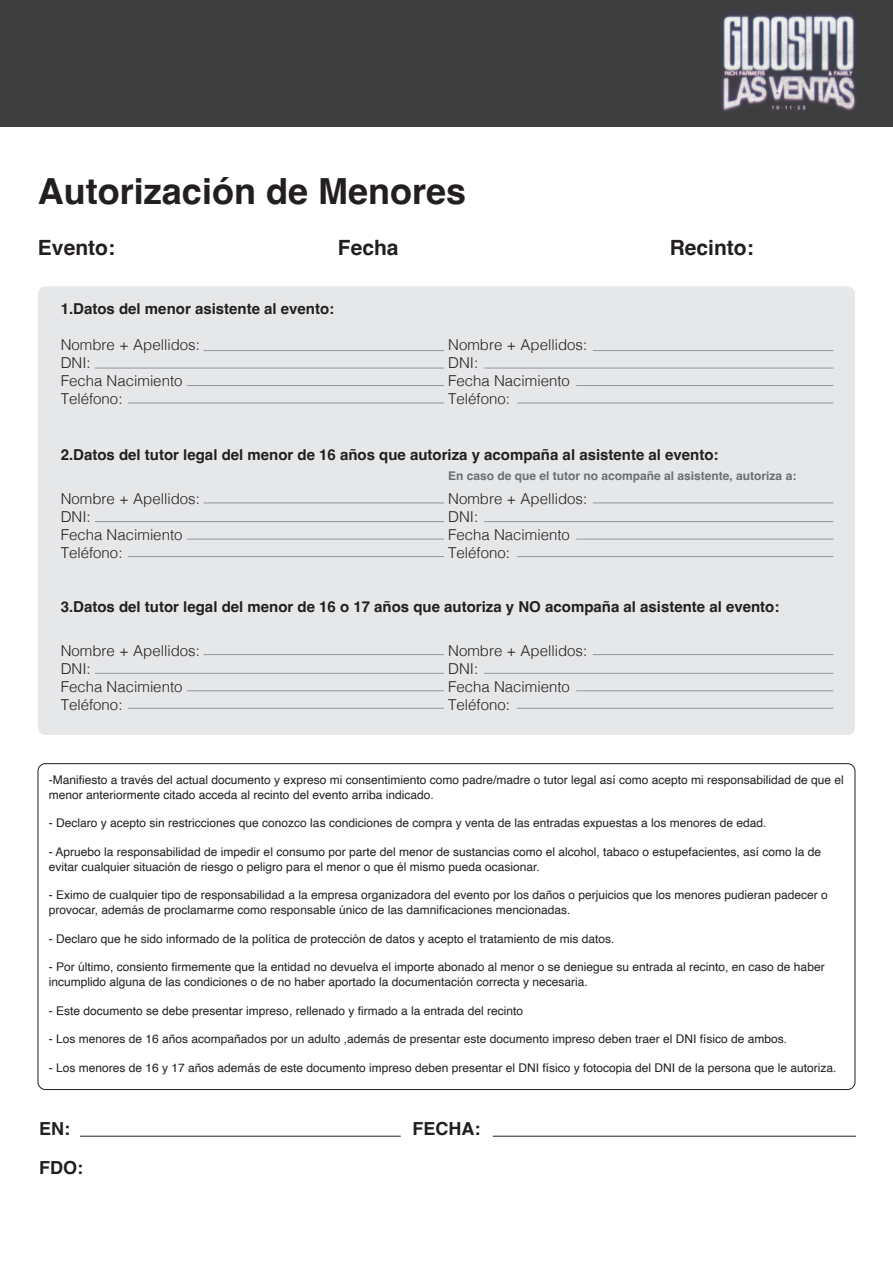
<style>
.page{position:relative;width:893px;height:1263px;background:#fff}
.page>*{position:absolute;margin:0;border:0;box-sizing:border-box;transform-origin:0 0}
.t1{font:700 36px "Helvetica";color:#231f20}
.t2{font:700 21px "Helvetica";color:#231f20}
.t3{font:700 18px "Helvetica";color:#231f20}
.t4{font:300 15px/18px "Helvetica";color:#231f20}
.t5{font:700 15px "Helvetica";color:#231f20}
.t6{font:12px/14.4px "Helvetica";color:#231f20}
.t7{font:700 12px "Helvetica";color:#6d6e71}
</style>
<div class="page">
<div style="left:38px;top:286px;width:817px;height:449px;background:#e6e7e9;border-radius:8px"></div>
<hr style="left:80px;top:1136px;width:321px;height:1px;background:#231f20">
<hr style="left:493px;top:1136px;width:363px;height:1px;background:#231f20">
<hr style="left:204px;top:350px;width:240px;height:1px;background:#939598">
<hr style="left:204px;top:503px;width:240px;height:1px;background:#939598">
<hr style="left:95px;top:368px;width:349px;height:1px;background:#939598">
<hr style="left:187px;top:385px;width:257px;height:1px;background:#939598">
<hr style="left:128px;top:403px;width:316px;height:1px;background:#939598">
<hr style="left:593px;top:350px;width:240px;height:1px;background:#939598">
<hr style="left:593px;top:503px;width:240px;height:1px;background:#939598">
<hr style="left:484px;top:368px;width:349px;height:1px;background:#939598">
<hr style="left:576px;top:385px;width:257px;height:1px;background:#939598">
<hr style="left:517px;top:403px;width:316px;height:1px;background:#939598">
<hr style="left:95px;top:521px;width:349px;height:1px;background:#939598">
<hr style="left:187px;top:539px;width:257px;height:1px;background:#939598">
<hr style="left:128px;top:556px;width:316px;height:1px;background:#939598">
<hr style="left:484px;top:521px;width:349px;height:1px;background:#939598">
<hr style="left:576px;top:539px;width:257px;height:1px;background:#939598">
<hr style="left:517px;top:556px;width:316px;height:1px;background:#939598">
<hr style="left:204px;top:654px;width:240px;height:1px;background:#939598">
<hr style="left:593px;top:654px;width:240px;height:1px;background:#939598">
<hr style="left:95px;top:673px;width:349px;height:1px;background:#939598">
<hr style="left:187px;top:690px;width:257px;height:1px;background:#939598">
<hr style="left:128px;top:708px;width:316px;height:1px;background:#939598">
<hr style="left:484px;top:673px;width:349px;height:1px;background:#939598">
<hr style="left:576px;top:690px;width:257px;height:1px;background:#939598">
<hr style="left:517px;top:708px;width:316px;height:1px;background:#939598">
<div style="left:0;top:0;width:893px;height:127px;background:#3e3e3f"></div>
<img style="left:721px;top:13px;width:136px;height:98px">
<h1 class="t1" style="left:38px;top:177px;width:430px">Autorización de Menores</h1>
<h2 class="t2" style="left:38px;top:239px;width:79px">Evento:</h2>
<h2 class="t2" style="left:338px;top:239px;width:62px">Fecha</h2>
<p class="t5" style="left:61px;top:303px;width:275px">1.Datos del menor asistente al evento:</p>
<p class="t4" style="left:61px;top:337px;width:141px">Nombre + Apellidos:<br>DNI:<br>Fecha Nacimiento<br>Teléfono:</p>
<p class="t4" style="left:448px;top:337px;width:141px">Nombre + Apellidos:<br>DNI:<br>Fecha Nacimiento<br>Teléfono:</p>
<h2 class="t2" style="left:670px;top:239px;width:85px">Recinto:</h2>
<p class="t5" style="left:61px;top:449px;width:659px">2.Datos del tutor legal del menor de 16 años que autoriza y acompaña al asistente al evento:</p>
<p class="t7" style="left:448px;top:471px;width:350px">En caso de que el tutor no acompañe al asistente, autoriza a:</p>
<p class="t4" style="left:61px;top:491px;width:141px">Nombre + Apellidos:<br>DNI:<br>Fecha Nacimiento<br>Teléfono:</p>
<p class="t4" style="left:448px;top:491px;width:141px">Nombre + Apellidos:<br>DNI:<br>Fecha Nacimiento<br>Teléfono:</p>
<p class="t5" style="left:61px;top:600px;width:720px">3.Datos del tutor legal del menor de 16 o 17 años que autoriza y NO acompaña al asistente al evento:</p>
<p class="t4" style="left:61px;top:643px;width:141px">Nombre + Apellidos:<br>DNI:<br>Fecha Nacimiento<br>Teléfono:</p>
<p class="t4" style="left:448px;top:643px;width:141px">Nombre + Apellidos:<br>DNI:<br>Fecha Nacimiento<br>Teléfono:</p>
<p class="t6" style="left:49px;top:774px;width:797px">-Manifiesto a través del actual documento y expreso mi consentimiento como padre/madre o tutor legal así como acepto mi responsabilidad de que el menor anteriormente citado acceda al recinto del evento arriba indicado.</p>
<p class="t6" style="left:49px;top:817px;width:719px">- Declaro y acepto sin restricciones que conozco las condiciones de compra y venta de las entradas expuestas a los menores de edad.</p>
<p class="t6" style="left:49px;top:846px;width:774px">- Apruebo la responsabilidad de impedir el consumo por parte del menor de sustancias como el alcohol, tabaco o estupefacientes, así como la de evitar cualquier situación de riesgo o peligro para el menor o que él mismo pueda ocasionar.</p>
<p class="t6" style="left:49px;top:889px;width:781px">- Eximo de cualquier tipo de responsabilidad a la empresa organizadora del evento por los daños o perjuicios que los menores pudieran padecer o provocar, además de proclamarme como responsable único de las damnificaciones mencionadas.</p>
<p class="t6" style="left:49px;top:932px;width:567px">- Declaro que he sido informado de la política de protección de datos y acepto el tratamiento de mis datos.</p>
<p class="t6" style="left:49px;top:961px;width:777px">- Por último, consiento firmemente que la entidad no devuelva el importe abonado al menor o se deniegue su entrada al recinto, en caso de haber incumplido alguna de las condiciones o de no haber aportado la documentación correcta y necesaria.</p>
<p class="t6" style="left:49px;top:1004px;width:476px">- Este documento se debe presentar impreso, rellenado y firmado a la entrada del recinto</p>
<p class="t6" style="left:49px;top:1033px;width:740px">- Los menores de 16 años acompañados por un adulto ,además de presentar este documento impreso deben traer el DNI físico de ambos.</p>
<p class="t6" style="left:49px;top:1062px;width:789px">- Los menores de 16 y 17 años además de este documento impreso deben presentar el DNI físico y fotocopia del DNI de la persona que le autoriza.</p>
<h3 class="t3" style="left:39px;top:1121px;width:32px">EN:</h3>
<h3 class="t3" style="left:39px;top:1160px;width:45px">FDO:</h3>
<h3 class="t3" style="left:412px;top:1121px;width:69px">FECHA:</h3>
</div>
